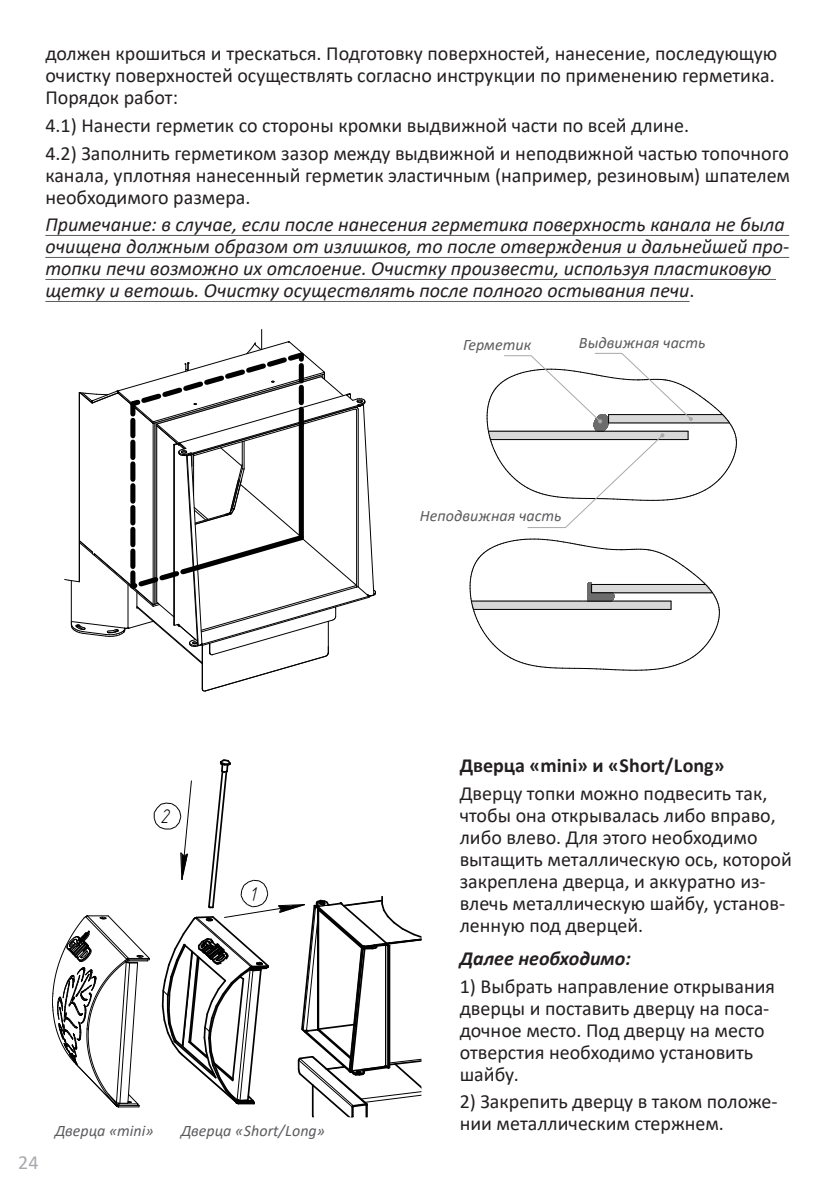
<style>
.page{position:relative;width:840px;height:1191px;background:#fff}
.page>*{position:absolute;margin:0;border:0;box-sizing:border-box;transform-origin:0 0}
.заголовки{font:20px/22px "Calibri";color:#231f20}
.заголовки-2{font:italic 20px/22px "Calibri";color:#231f20}
.заголовки-3{font:700 20px "Calibri";color:#231f20}
.заголовки-4{font:italic 700 20px "Calibri";color:#231f20}
.t1{font:20px "Calibri";color:#a8a9ad}
.t2{font:italic 19.8px "GOST Type A";color:#000;scale:.9 1}
.заголовки-5{font:italic 16px "Calibri";color:#5c5c5f}
.s1{font-style:normal}
</style>
<div class="page">
<svg style="left:52px;top:759px;width:369px;height:359px"></svg>
<hr style="left:45px;top:235px;width:743px;height:1px;background:#5c5c5f">
<hr style="left:45px;top:257px;width:743px;height:1px;background:#5c5c5f">
<hr style="left:45px;top:279px;width:730px;height:1px;background:#5c5c5f">
<hr style="left:45px;top:301px;width:644px;height:1px;background:#5c5c5f">
<svg style="left:64px;top:329px;width:312px;height:362px"></svg>
<svg style="left:469px;top:539px;width:250px;height:132px"></svg>
<hr style="left:471px;top:601px;width:199px;height:1px;background:#000">
<svg style="left:486px;top:352px;width:250px;height:176px"></svg>
<p class="заголовки" style="left:45px;top:42px;width:733px">должен крошиться и трескаться. Подготовку поверхностей, нанесение, последующую очистку поверхностей осуществлять согласно инструкции по применению герметика.<br>Порядок работ:</p>
<p class="заголовки" style="left:45px;top:114px;width:645px">4.1) Нанести герметик со стороны кромки выдвижной части по всей длине.</p>
<p class="заголовки" style="left:45px;top:142px;width:745px;text-align:justify">4.2) Заполнить герметиком зазор между выдвижной и неподвижной частью топочного канала, уплотняя нанесенный герметик эластичным (например, резиновым) шпателем необходимого размера.</p>
<p class="заголовки-2" style="left:45px;top:213px;width:745px">Примечание: в случае, если после нанесения герметика поверхность канала не была очищена должным образом от излишков, то после отверждения и дальнейшей про&shy;топки печи возможно их отслоение. Очистку произвести, используя пластиковую щетку и ветошь. Очистку осуществлять после полного остывания печи<span class="s1">.</span></p>
<p class="заголовки-5" style="left:463px;top:333px;width:69px">Герметик</p>
<p class="заголовки-5" style="left:578px;top:331px;width:128px">Выдвижная часть</p>
<p class="t2" style="left:160px;top:807px;width:16px">2</p>
<p class="t2" style="left:249px;top:884px;width:13px">1</p>
<p class="t1" style="left:18px;top:1148px;width:22px">24</p>
<p class="заголовки-5" style="left:55px;top:1120px;width:100px">Дверца «mini»</p>
<p class="заголовки-5" style="left:181px;top:1120px;width:145px">Дверца «Short/Long»</p>
<p class="заголовки-5" style="left:420px;top:504px;width:143px">Неподвижная часть</p>
<p class="заголовки-3" style="left:459px;top:751px;width:266px">Дверца «mini» и «Short/Long»</p>
<p class="заголовки" style="left:459px;top:781px;width:333px">Дверцу топки можно подвесить так, чтобы она открывалась либо вправо, либо влево. Для этого необходимо вытащить металлическую ось, которой закреплена дверца, и аккуратно из&shy;влечь металлическую шайбу, установ&shy;ленную под дверцей.</p>
<p class="заголовки-4" style="left:459px;top:944px;width:173px">Далее необходимо:</p>
<p class="заголовки" style="left:459px;top:974px;width:316px">1) Выбрать направление открывания дверцы и поставить дверцу на поса&shy;дочное место. Под дверцу на место отверстия необходимо установить шайбу.</p>
<p class="заголовки" style="left:459px;top:1090px;width:319px">2) Закрепить дверцу в таком положе&shy;нии металлическим стержнем.</p>
</div>
